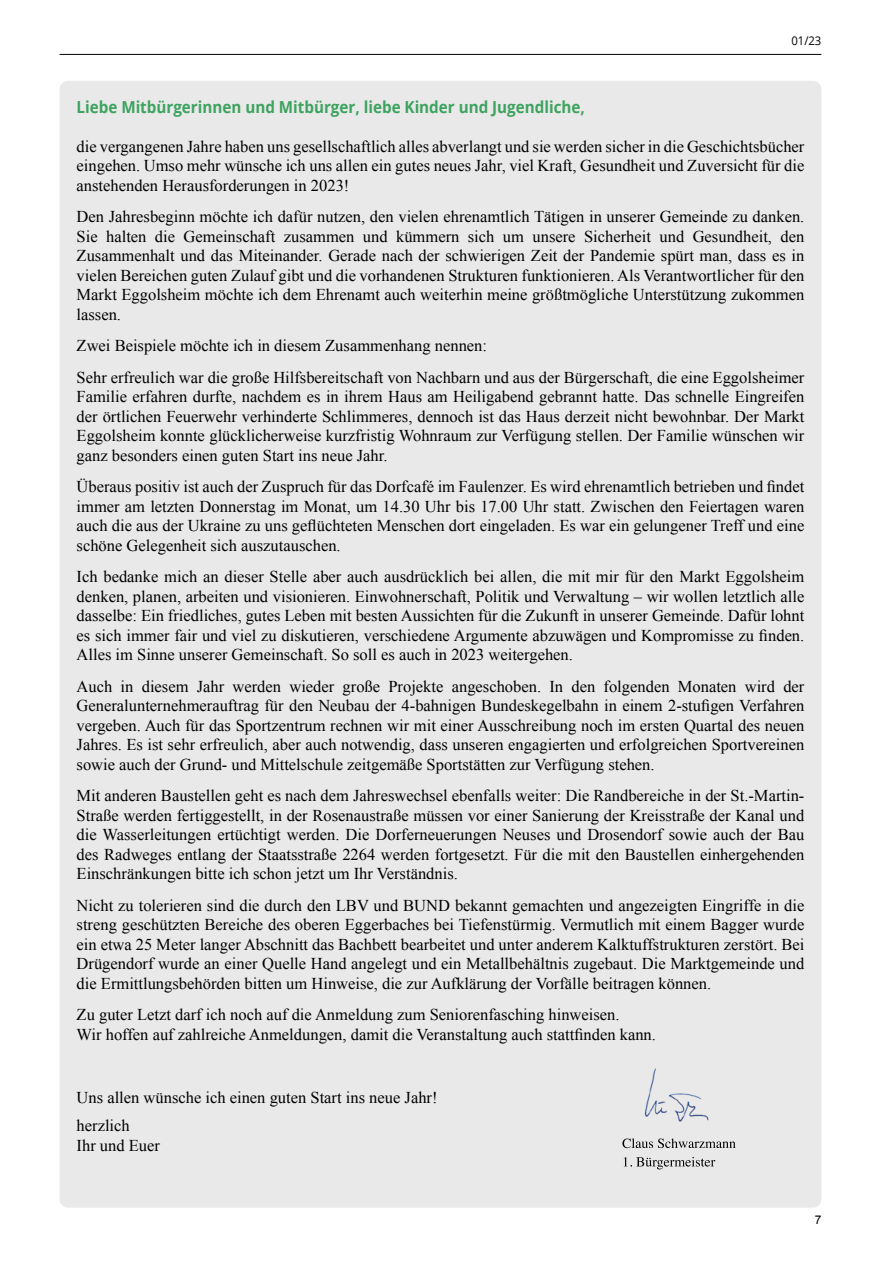
<style>
.page{position:relative;width:881px;height:1263px;background:#fff}
.page>*{position:absolute;margin:0;border:0;box-sizing:border-box;transform-origin:0 0}
.t1{font:16.5px/19.5px "Times New Roman";color:#000;text-align:justify}
.t2{font:700 16.5px "Open Sans";color:#3da35f;scale:.92 1}
.t3{font:12px "Open Sans";color:#000;scale:.94 1}
.t4{font:12px "Arial";color:#000}
</style>
<div class="page">
<hr style="left:60px;top:54px;width:761px;height:1px;background:#000">
<div style="left:60px;top:81px;width:761px;height:1127px;background:#e9e9e9;border-radius:9px"></div>
<img style="left:644px;top:1068px;width:65px;height:54px">
<svg style="left:623px;top:1157px;width:92px;height:12px"></svg>
<svg style="left:622px;top:1138px;width:113px;height:10px"></svg>
<p class="t3" style="left:791px;top:32px;width:33px">01/23</p>
<p class="t2" style="left:77px;top:95px;width:553px">Liebe Mitbürgerinnen und Mitbürger, liebe Kinder und Jugendliche,</p>
<p class="t1" style="left:77px;top:136px;width:729px">die vergangenen Jahre haben uns gesellschaftlich alles abverlangt und sie werden sicher in die Geschichtsbücher eingehen. Umso mehr wünsche ich uns allen ein gutes neues Jahr, viel Kraft, Gesundheit und Zuversicht für die anstehenden Herausforderungen in 2023!</p>
<p class="t1" style="left:77px;top:207px;width:729px">Den Jahresbeginn möchte ich dafür nutzen, den vielen ehrenamtlich Tätigen in unserer Gemeinde zu danken.<br>Sie halten die Gemeinschaft zusammen und kümmern sich um unsere Sicherheit und Gesundheit, den Zusammenhalt und das Miteinander. Gerade nach der schwierigen Zeit der Pandemie spürt man, dass es in vielen Bereichen guten Zulauf gibt und die vorhandenen Strukturen funktionieren. Als Verantwortlicher für den Markt Eggolsheim möchte ich dem Ehrenamt auch weiterhin meine größtmögliche Unterstützung zukommen lassen.</p>
<p class="t1" style="left:77px;top:330px;width:729px;line-height:31.5px">Zwei Beispiele möchte ich in diesem Zusammenhang nennen:<br>Sehr erfreulich war die große Hilfsbereitschaft von Nachbarn und aus der Bürgerschaft, die eine Eggolsheimer</p>
<p class="t1" style="left:77px;top:387px;width:729px">Familie erfahren durfte, nachdem es in ihrem Haus am Heiligabend gebrannt hatte. Das schnelle Eingreifen der örtlichen Feuerwehr verhinderte Schlimmeres, dennoch ist das Haus derzeit nicht bewohnbar. Der Markt Eggolsheim konnte glücklicherweise kurzfristig Wohnraum zur Verfügung stellen. Der Familie wünschen wir ganz besonders einen guten Start ins neue Jahr.</p>
<p class="t1" style="left:77px;top:477px;width:729px">Überaus positiv ist auch der Zuspruch für das Dorfcafé im Faulenzer. Es wird ehrenamtlich betrieben und findet immer am letzten Donnerstag im Monat, um 14.30 Uhr bis 17.00 Uhr statt. Zwischen den Feiertagen waren auch die aus der Ukraine zu uns geflüchteten Menschen dort eingeladen. Es war ein gelungener Treff und eine schöne Gelegenheit sich auszutauschen.</p>
<p class="t1" style="left:77px;top:567px;width:729px">Ich bedanke mich an dieser Stelle aber auch ausdrücklich bei allen, die mit mir für den Markt Eggolsheim denken, planen, arbeiten und visionieren. Einwohnerschaft, Politik und Verwaltung – wir wollen letztlich alle dasselbe: Ein friedliches, gutes Leben mit besten Aussichten für die Zukunft in unserer Gemeinde. Dafür lohnt es sich immer fair und viel zu diskutieren, verschiedene Argumente abzuwägen und Kompromisse zu finden.<br>Alles im Sinne unserer Gemeinschaft. So soll es auch in 2023 weitergehen.</p>
<p class="t1" style="left:77px;top:676px;width:729px">Auch in diesem Jahr werden wieder große Projekte angeschoben. In den folgenden Monaten wird der Generalunternehmerauftrag für den Neubau der 4-bahnigen Bundeskegelbahn in einem 2-stufigen Verfahren vergeben. Auch für das Sportzentrum rechnen wir mit einer Ausschreibung noch im ersten Quartal des neuen Jahres. Es ist sehr erfreulich, aber auch notwendig, dass unseren engagierten und erfolgreichen Sportvereinen sowie auch der Grund- und Mittelschule zeitgemäße Sportstätten zur Verfügung stehen.</p>
<p class="t1" style="left:77px;top:786px;width:729px">Mit anderen Baustellen geht es nach dem Jahreswechsel ebenfalls weiter: Die Randbereiche in der St.-Martin-Straße werden fertiggestellt, in der Rosenaustraße müssen vor einer Sanierung der Kreisstraße der Kanal und die Wasserleitungen ertüchtigt werden. Die Dorferneuerungen Neuses und Drosendorf sowie auch der Bau des Radweges entlang der Staatsstraße 2264 werden fortgesetzt. Für die mit den Baustellen einhergehenden Einschränkungen bitte ich schon jetzt um Ihr Verständnis.</p>
<p class="t1" style="left:77px;top:895px;width:729px">Nicht zu tolerieren sind die durch den LBV und BUND bekannt gemachten und angezeigten Eingriffe in die streng geschützten Bereiche des oberen Eggerbaches bei Tiefenstürmig. Vermutlich mit einem Bagger wurde ein etwa 25 Meter langer Abschnitt das Bachbett bearbeitet und unter anderem Kalktuffstrukturen zerstört. Bei Drügendorf wurde an einer Quelle Hand angelegt und ein Metallbehältnis zugebaut. Die Marktgemeinde und die Ermittlungsbehörden bitten um Hinweise, die zur Aufklärung der Vorfälle beitragen können.</p>
<p class="t1" style="left:77px;top:1005px;width:580px">Zu guter Letzt darf ich noch auf die Anmeldung zum Seniorenfasching hinweisen.<br>Wir hoffen auf zahlreiche Anmeldungen, damit die Veranstaltung auch stattfinden kann.</p>
<p class="t1" style="left:77px;top:1083px;width:362px;line-height:28.5px">Uns allen wünsche ich einen guten Start ins neue Jahr! herzlich</p>
<p class="t1" style="left:77px;top:1135px;width:85px">Ihr und Euer</p>
<p class="t4" style="left:814px;top:1211px;width:8px">7</p>
</div>
